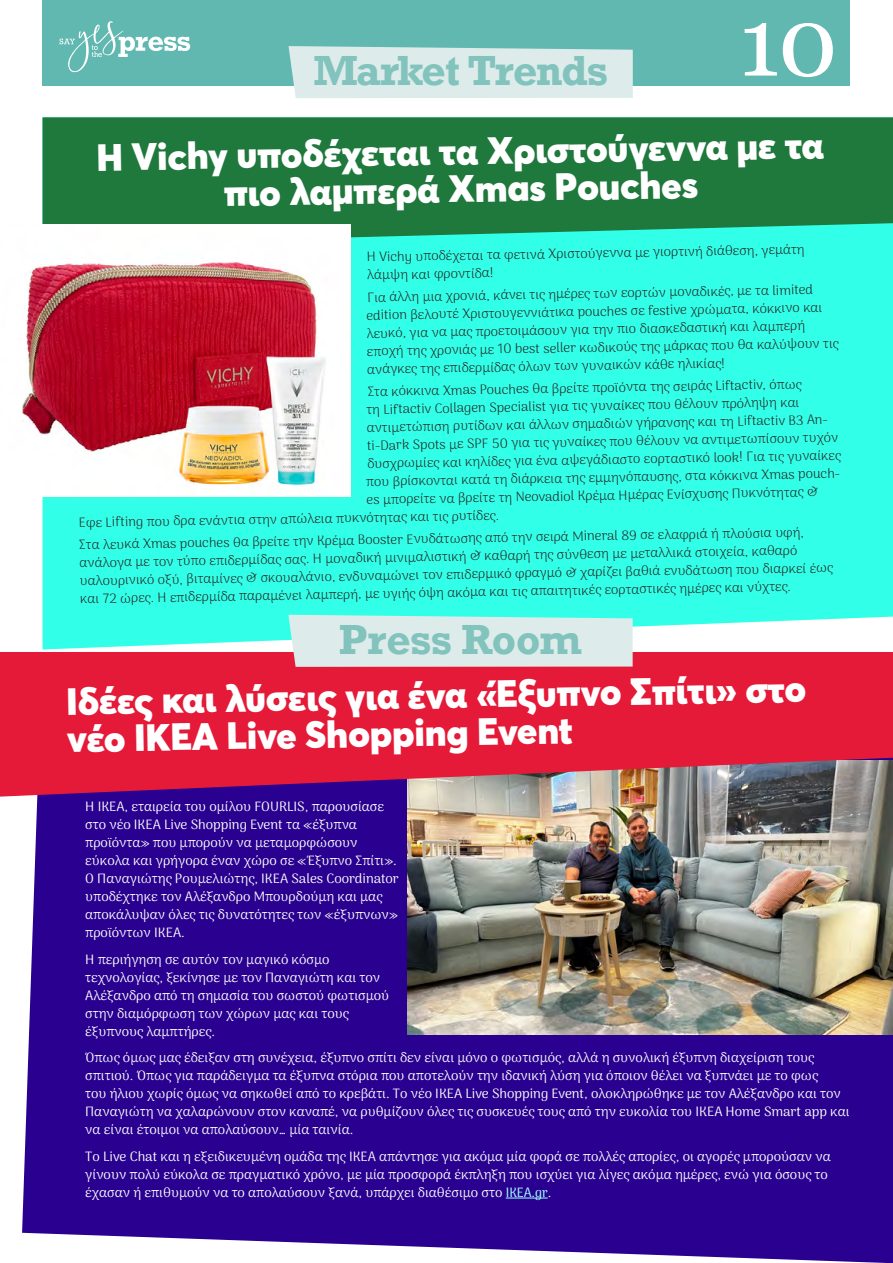
<style>
.page{position:relative;width:893px;height:1263px;background:#fff}
.page>*{position:absolute;margin:0;border:0;box-sizing:border-box;transform-origin:0 0}
.t1{font:97.5px "Georgia";color:#fff}
.t2{font:700 39.6px "Rockwell";letter-spacing:-.02em;color:#82c3bd}
.t3{font:700 39.6px "Rockwell";color:#82c3bd}
.t4{font:900 37.5px/37.5px "Averta";color:#fff;text-align:center}
.t5{font:100 13.5px/18px "Arima";color:#231f20}
.t6{font:100 13.5px/18px "Arima";color:#fff}
.s1{color:#9efdfd}
</style>
<div class="page">
<div style="left:22px;top:797px;width:871px;height:466px;background:#29008f"></div>
<img style="left:407px;top:797px;width:486px;height:237px">
<div style="left:43px;top:0;width:807px;height:85px;background:#61b8b0"></div>
<svg style="left:60px;top:21px;width:130px;height:51px"></svg>
<div style="left:43px;top:245px;width:850px;height:404px;background:#32ffe7"></div>
<svg style="left:43px;top:117px;width:850px;height:128px;background:#21834a"></svg>
<hr style="left:506px;top:1198px;width:42px;height:1px;background:#9efdfd">
<svg style="left:0;top:652px;width:893px;height:145px;background:#d62644"></svg>
<svg style="left:288px;top:615px;width:345px;height:52px;background:#d7eae8"></svg>
<div style="left:288px;top:46px;width:345px;height:52px;background:#ddecea"></div>
<img style="left:21px;top:225px;width:329px;height:271px">
<h2 class="t2" style="left:313px;top:45px;width:296px">Market Trends</h2>
<h1 class="t1" style="left:738px;top:-29px;width:101px">10</h1>
<h3 class="t4" style="left:96px;top:138px;width:729px;rotate:-1deg">Η Vichy υποδέχεται τα Χριστούγεννα με τα πιο λαμπερά Xmas Pouches</h3>
<p class="t5" style="left:367px;top:248px;width:439px;rotate:-1deg">Η Vichy υποδέχεται τα φετινά Χριστούγεννα με γιορτινή διάθεση, γεμάτη λάμψη και φροντίδα!</p>
<p class="t5" style="left:366px;top:288px;width:473px;rotate:-1deg">Για άλλη μια χρονιά, κάνει τις ημέρες των εορτών μοναδικές, με τα limited edition βελουτέ Χριστουγεννιάτικα pouches σε festive χρώματα, κόκκινο και λευκό, για να μας προετοιμάσουν για την πιο διασκεδαστική και λαμπερή εποχή της χρονιάς με 10 best seller κωδικούς της μάρκας που θα καλύψουν τις ανάγκες της επιδερμίδας όλων των γυναικών κάθε ηλικίας!</p>
<p class="t5" style="left:367px;top:382px;width:436px;rotate:-1deg">Στα κόκκινα Xmas Pouches θα βρείτε προϊόντα της σειράς Liftactiv, όπως</p>
<p class="t5" style="left:366px;top:400px;width:434px;rotate:-1deg">τη Liftactiv Collagen Specialist για τις γυναίκες που θέλουν πρόληψη και</p>
<p class="t5" style="left:367px;top:418px;width:464px;rotate:-1deg">αντιμετώπιση ρυτίδων και άλλων σημαδιών γήρανσης και τη Liftactiv B3 An-</p>
<p class="t5" style="left:367px;top:436px;width:473px;rotate:-1deg">ti-Dark Spots με SPF 50 για τις γυναίκες που θέλουν να αντιμετωπίσουν τυχόν</p>
<p class="t5" style="left:367px;top:454px;width:475px;rotate:-1deg">δυσχρωμίες και κηλίδες για ένα αψεγάδιαστο εορταστικό look! Για τις γυναίκες</p>
<p class="t5" style="left:366px;top:472px;width:477px;rotate:-1deg">που βρίσκονται κατά τη διάρκεια της εμμηνόπαυσης, στα κόκκινα Xmas pouch-</p>
<p class="t5" style="left:366px;top:490px;width:453px;rotate:-1deg">es μπορείτε να βρείτε τη Neovadiol Κρέμα Ημέρας Ενίσχυσης Πυκνότητας &amp;</p>
<p class="t5" style="left:79px;top:513px;width:422px;rotate:-1deg">Εφε Lifting που δρα ενάντια στην απώλεια πυκνότητας και τις ρυτίδες.</p>
<p class="t5" style="left:79px;top:536px;width:755px;rotate:-1deg">Στα λευκά Xmas pouches θα βρείτε την Κρέμα Booster Ενυδάτωσης από την σειρά Mineral 89 σε ελαφριά ή πλούσια υφή, ανάλογα με τον τύπο επιδερμίδας σας. Η μοναδική μινιμαλιστική &amp; καθαρή της σύνθεση με μεταλλικά στοιχεία, καθαρό υαλουρινικό οξύ, βιταμίνες &amp; σκουαλάνιο, ενδυναμώνει τον επιδερμικό φραγμό &amp; χαρίζει βαθιά ενυδάτωση που διαρκεί έως και 72 ώρες. Η επιδερμίδα παραμένει λαμπερή, με υγιής όψη ακόμα και τις απαιτητικές εορταστικές ημέρες και νύχτες.</p>
<h2 class="t3" style="left:339px;top:614px;width:245px">Press Room</h2>
<h3 class="t4" style="left:66px;top:682px;width:741px;text-align:left;rotate:-1deg">Ιδέες και λύσεις για ένα «Έξυπνο Σπίτι» στο νέο IKEA Live Shopping Event</h3>
<p class="t6" style="left:85px;top:797px;width:315px">Η IKEA, εταιρεία του ομίλου FOURLIS, παρουσίασε στο νέο IKEA Live Shopping Event τα «έξυπνα προϊόντα» που μπορούν να μεταμορφώσουν εύκολα και γρήγορα έναν χώρο σε «Έξυπνο Σπίτι».<br>Ο Παναγιώτης Ρουμελιώτης, ΙΚΕΑ Sales Coordinator υποδέχτηκε τον Αλέξανδρο Μπουρδούμη και μας αποκάλυψαν όλες τις δυνατότητες των «έξυπνων» προϊόντων ΙΚΕΑ.</p>
<p class="t6" style="left:85px;top:950px;width:305px">Η περιήγηση σε αυτόν τον μαγικό κόσμο τεχνολογίας, ξεκίνησε με τον Παναγιώτη και τον Αλέξανδρο από τη σημασία του σωστού φωτισμού στην διαμόρφωση των χώρων μας και τους έξυπνους λαμπτήρες.</p>
<p class="t6" style="left:85px;top:1048px;width:766px">Όπως όμως μας έδειξαν στη συνέχεια, έξυπνο σπίτι δεν είναι μόνο ο φωτισμός, αλλά η συνολική έξυπνη διαχείριση τους σπιτιού. Όπως για παράδειγμα τα έξυπνα στόρια που αποτελούν την ιδανική λύση για όποιον θέλει να ξυπνάει με το φως<br>του ήλιου χωρίς όμως να σηκωθεί από το κρεβάτι. Το νέο IKEA Live Shopping Event, ολοκληρώθηκε με τον Αλέξανδρο και τον Παναγιώτη να χαλαρώνουν στον καναπέ, να ρυθμίζουν όλες τις συσκευές τους από την ευκολία του IKEA Home Smart app και να είναι έτοιμοι να απολαύσουν… μία ταινία.</p>
<p class="t6" style="left:85px;top:1147px;width:747px">Το Live Chat και η εξειδικευμένη ομάδα της IKEA απάντησε για ακόμα μία φορά σε πολλές απορίες, οι αγορές μπορούσαν να γίνουν πολύ εύκολα σε πραγματικό χρόνο, με μία προσφορά έκπληξη που ισχύει για λίγες ακόμα ημέρες, ενώ για όσους το έχασαν ή επιθυμούν να το απολαύσουν ξανά, υπάρχει διαθέσιμο στο <span class="s1">IKEA.gr</span>.</p>
</div>
